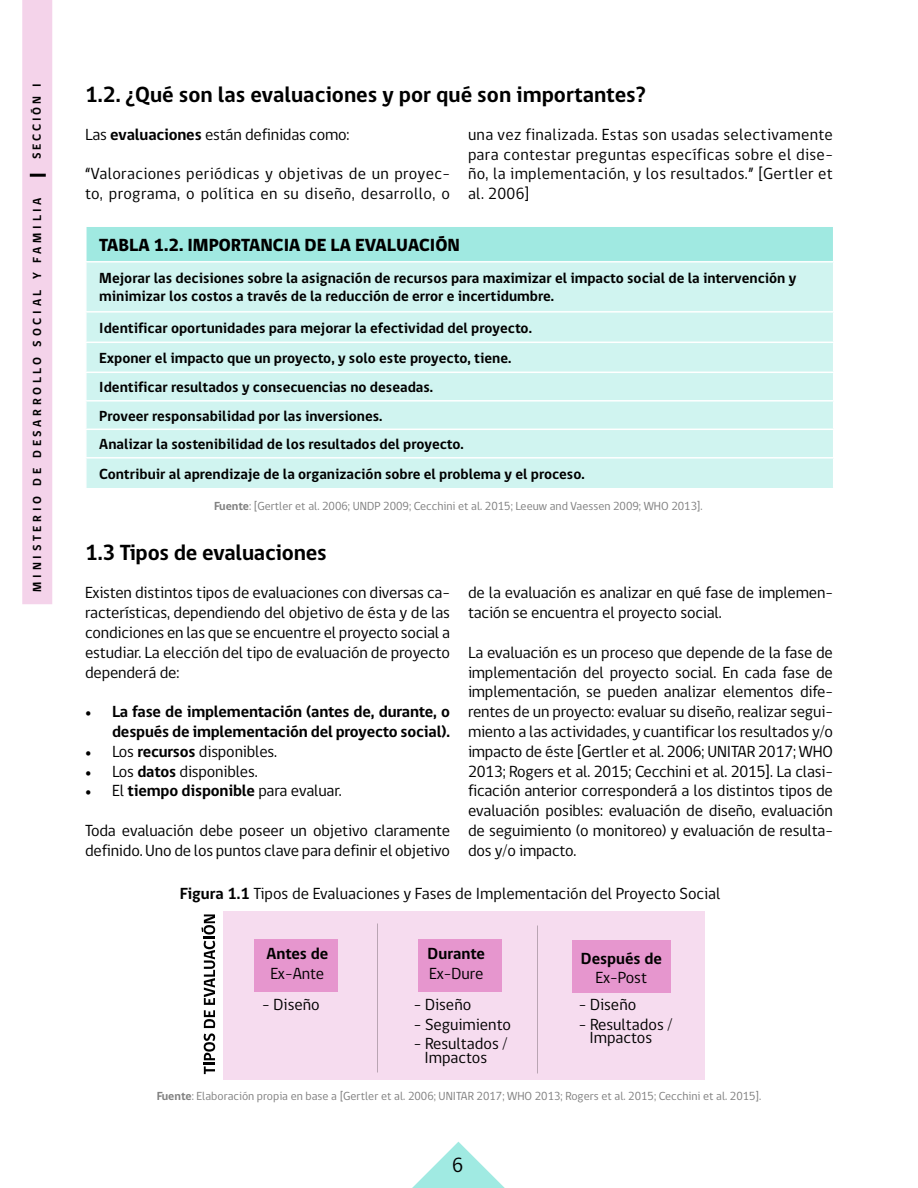
<style>
.page{position:relative;width:918px;height:1188px;background:#fff}
.page>*{position:absolute;margin:0;border:0;box-sizing:border-box;transform-origin:0 0}
.t1{font:700 22.5px "gob CL";color:#000}
.t2{font:21px "gob CL";color:#000}
.t3{font:800 18px "gob CL";color:#000}
.t4{font:16.5px/19.8px "gob CL";letter-spacing:-.01em;color:#000;text-align:justify}
.t5{font:700 16.5px/19.8px "gob CL";letter-spacing:-.01em;color:#000}
.t6{font:16.5px/19.8px "gob CL";letter-spacing:.02em;color:#000}
.t7{font:700 15px/18px "gob CL";color:#000}
.t8{font:12px "gob CL";color:#808080}
.t9{font:700 12px "gob CL";letter-spacing:.31em;color:#000}
.t10{font:700 12px "gob CL";letter-spacing:.24em;color:#000}
.s1{font-weight:700}
.s2{font-family:"Minion Pro";font-weight:400}
.s3{font-family:"Minion Pro"}
.s4{font-weight:400}
</style>
<div class="page">
<div style="left:22px;top:0;width:30px;height:604px;background:#f4d3ea"></div>
<svg style="left:412px;top:1141px;width:93px;height:47px"></svg>
<hr style="left:30px;top:174px;width:16px;height:3px;background:#000">
<div style="left:86px;top:226px;width:748px;height:36px;background:#a0e9e1"></div>
<div style="left:87px;top:263px;width:746px;height:225px;background:#d0f4f0"></div>
<hr style="left:85px;top:225px;width:749px;height:2px;background:#fff">
<hr style="left:85px;top:227px;width:2px;height:34px;background:#fff">
<hr style="left:833px;top:227px;width:1px;height:34px;background:#fff">
<hr style="left:85px;top:261px;width:749px;height:2px;background:#fff">
<hr style="left:85px;top:311px;width:749px;height:2px;background:#fff">
<hr style="left:85px;top:342px;width:749px;height:1px;background:#fff">
<hr style="left:85px;top:372px;width:749px;height:1px;background:#fff">
<hr style="left:85px;top:400px;width:749px;height:2px;background:#fff">
<hr style="left:85px;top:429px;width:749px;height:1px;background:#fff">
<hr style="left:85px;top:457px;width:749px;height:2px;background:#fff">
<div style="left:223px;top:912px;width:481px;height:168px;background:#f6dcef"></div>
<div style="left:254px;top:940px;width:84px;height:52px;background:#e696ce"></div>
<div style="left:572px;top:940px;width:99px;height:52px;background:#e696ce"></div>
<div style="left:418px;top:940px;width:84px;height:52px;background:#e696ce"></div>
<svg style="left:201px;top:914px;width:14px;height:160px"></svg>
<p class="t10" style="left:29px;top:159px;width:77px;rotate:-90deg">SECCIÓN I</p>
<p class="t9" style="left:29px;top:592px;width:396px;rotate:-90deg">MINISTERIO DE DESARROLLO SOCIAL Y FAMILIA</p>
<p class="t1" style="left:85px;top:79px;width:562px">1.2. ¿Qué son las evaluaciones y por qué son importantes?</p>
<p class="t4" style="left:85px;top:125px;width:266px">Las <span class="s1">evaluaciones</span> están definidas como:</p>
<p class="t6" style="left:85px;top:164px;width:366px">“Valoraciones periódicas y objetivas de un proyec&shy;to, programa, o política en su diseño, desarrollo, o</p>
<p class="t4" style="left:468px;top:125px;width:367px">una vez finalizada. Estas son usadas selectivamente para contestar preguntas específicas sobre el dise&shy;ño, la implementación, y los resultados.” [Gertler et al. 2006]</p>
<p class="t3" style="left:99px;top:233px;width:362px">TABLA 1.2. IMPORTANCIA DE LA EVALUACIÓN</p>
<p class="t7" style="left:99px;top:270px;width:699px">Mejorar las decisiones sobre la asignación de recursos para maximizar el impacto social de la intervención y minimizar los costos a través de la reducción de error e incertidumbre.</p>
<p class="t7" style="left:99px;top:319px;width:434px">Identificar oportunidades para mejorar la efectividad del proyecto.</p>
<p class="t7" style="left:99px;top:349px;width:414px">Exponer el impacto que un proyecto, y solo este proyecto, tiene.</p>
<p class="t7" style="left:99px;top:379px;width:335px">Identificar resultados y consecuencias no deseadas.</p>
<p class="t7" style="left:99px;top:407px;width:285px">Proveer responsabilidad por las inversiones.</p>
<p class="t7" style="left:99px;top:436px;width:366px">Analizar la sostenibilidad de los resultados del proyecto.</p>
<p class="t7" style="left:99px;top:465px;width:487px">Contribuir al aprendizaje de la organización sobre el problema y el proceso.</p>
<p class="t8" style="left:214px;top:497px;width:490px"><span class="s1">Fuente</span>: [Gertler et al. 2006; UNDP 2009; Cecchini et al. 2015; Leeuw and Vaessen 2009; WHO 2013].</p>
<p class="t1" style="left:85px;top:538px;width:243px">1.3 Tipos de evaluaciones</p>
<p class="t4" style="left:85px;top:583px;width:366px">Existen distintos tipos de evaluaciones con diversas ca&shy;racterísticas, dependiendo del objetivo de ésta y de las condiciones en las que se encuentre el proyecto social a estudiar. La elección del tipo de evaluación de proyecto dependerá de:</p>
<p class="t5" style="left:85px;top:702px;width:366px;text-align:right"><span class="s2">•</span> La fase de implementación (antes de, durante, o después de implementación del proyecto social).</p>
<p class="t4" style="left:85px;top:742px;width:194px"><span class="s3">•</span> Los <span class="s1">recursos</span> disponibles.</p>
<p class="t4" style="left:85px;top:762px;width:174px"><span class="s3">•</span> Los <span class="s1">datos</span> disponibles.</p>
<p class="t5" style="left:85px;top:781px;width:258px"><span class="s2">•</span> <span class="s4">El</span> tiempo disponible <span class="s4">para evaluar.</span></p>
<p class="t4" style="left:85px;top:821px;width:367px">Toda evaluación debe poseer un objetivo claramente definido. Uno de los puntos clave para definir el objetivo</p>
<p class="t4" style="left:468px;top:583px;width:366px">de la evaluación es analizar en qué fase de implemen&shy;tación se encuentra el proyecto social.</p>
<p class="t4" style="left:468px;top:643px;width:367px">La evaluación es un proceso que depende de la fase de implementación del proyecto social. En cada fase de implementación, se pueden analizar elementos dife&shy;rentes de un proyecto: evaluar su diseño, realizar segui&shy;miento a las actividades, y cuantificar los resultados y/o impacto de éste [Gertler et al. 2006; UNITAR 2017; WHO 2013; Rogers et al. 2015; Cecchini et al. 2015]. La clasi&shy;ficación anterior corresponderá a los distintos tipos de evaluación posibles: evaluación de diseño, evaluación de seguimiento (o monitoreo) y evaluación de resulta&shy;dos y/o impacto.</p>
<p class="t4" style="left:180px;top:884px;width:542px"><span class="s1">Figura 1.1</span> Tipos de Evaluaciones y Fases de Implementación del Proyecto Social</p>
<p class="t5" style="left:266px;top:944px;width:63px">Antes de<br><span class="s4">Ex-Ante</span></p>
<p class="t4" style="left:262px;top:995px;width:59px">- Diseño</p>
<p class="t4" style="left:414px;top:995px;width:59px">- Diseño</p>
<p class="t4" style="left:414px;top:1015px;width:99px">- Seguimiento</p>
<p class="t4" style="left:414px;top:1037px;width:95px;line-height:13.5px;text-align:center">- Resultados /<br>Impactos</p>
<p class="t5" style="left:428px;top:944px;width:59px">Durante<br><span class="s4">Ex-Dure</span></p>
<p class="t5" style="left:581px;top:949px;width:83px;text-align:center">Después de<br><span class="s4">Ex-Post</span></p>
<p class="t4" style="left:579px;top:995px;width:59px">- Diseño</p>
<p class="t4" style="left:579px;top:1018px;width:95px;line-height:13.5px;text-align:center">- Resultados /<br>Impactos</p>
<p class="t8" style="left:157px;top:1088px;width:606px"><span class="s1">Fuente</span>: Elaboración propia en base a [Gertler et al. 2006; UNITAR 2017; WHO 2013; Rogers et al. 2015; Cecchini et al. 2015].</p>
<p class="t2" style="left:452px;top:1150px;width:13px">6</p>
</div>
